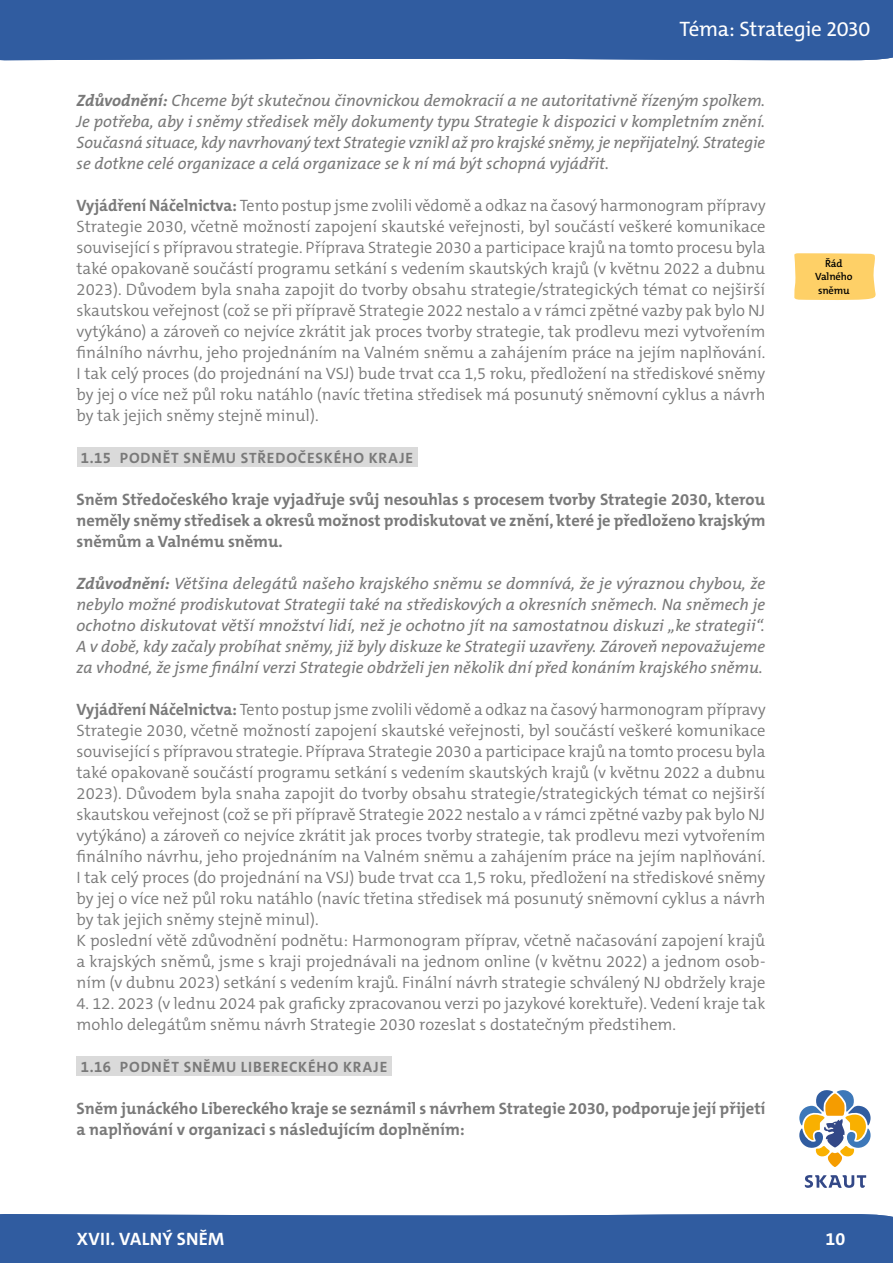
<style>
.page{position:relative;width:893px;height:1263px;background:#fff}
.page>*{position:absolute;margin:0;border:0;box-sizing:border-box;transform-origin:0 0}
.t1{font:21px "The Mix C5";letter-spacing:-.015em;color:#fff}
.t2{font:700 18px "The Mix C5";letter-spacing:.015em;color:#fff}
.t3{font:300 16.5px/21px "The Mix C5";color:#797979}
.t4{font:italic 16.5px/21px "The Mix C5";color:#797979;text-align:justify}
.t5{font:700 16.5px/21px "The Mix C5";color:#797979;text-align:justify}
.t6{font:700 15px "The Mix C5";letter-spacing:.055em;color:#797979}
.t7{font:600 10.5px/13.5px "The Mix C5";letter-spacing:-.01em;color:#000;text-align:center}
.s1{font-weight:700}
</style>
<div class="page">
<svg style="left:805px;top:1175px;width:61px;height:13px"></svg>
<svg style="left:799px;top:1090px;width:71px;height:77px"></svg>
<svg style="left:794px;top:253px;width:82px;height:47px;background:#fed26e"></svg>
<div style="left:0;top:1214px;width:893px;height:49px;background:#305ca0"></div>
<div style="left:0;top:0;width:893px;height:61px;background:#305ca0"></div>
<div style="left:77px;top:447px;width:340px;height:20px;background:#dadada"></div>
<div style="left:77px;top:1056px;width:315px;height:20px;background:#dadada"></div>
<p class="t1" style="left:679px;top:15px;width:193px">Téma: Strategie 2030</p>
<p class="t4" style="left:77px;top:90px;width:690px"><span class="s1">Zdůvodnění:</span> Chceme být skutečnou činovnickou demokracií a ne autoritativně řízeným spolkem.<br>Je potřeba, aby i sněmy středisek měly dokumenty typu Strategie k dispozici v kompletním znění.<br>Současná situace, kdy navrhovaný text Strategie vznikl až pro krajské sněmy, je nepřijatelný. Strategie se dotkne celé organizace a celá organizace se k ní má být schopná vyjádřit.</p>
<p class="t3" style="left:77px;top:195px;width:691px;text-align:justify"><span class="s1">Vyjádření Náčelnictva:</span> Tento postup jsme zvolili vědomě a odkaz na časový harmonogram přípravy Strategie 2030, včetně možností zapojení skautské veřejnosti, byl součástí veškeré komunikace související s přípravou strategie. Příprava Strategie 2030 a participace krajů na tomto procesu byla také opakovaně součástí programu setkání s vedením skautských krajů (v květnu 2022 a dubnu 2023). Důvodem byla snaha zapojit do tvorby obsahu strategie/strategických témat co nejširší skautskou veřejnost (což se při přípravě Strategie 2022 nestalo a v rámci zpětné vazby pak bylo NJ vytýkáno) a zároveň co nejvíce zkrátit jak proces tvorby strategie, tak prodlevu mezi vytvořením finálního návrhu, jeho projednáním na Valném sněmu a zahájením práce na jejím naplňování.<br>I tak celý proces (do projednání na VSJ) bude trvat cca 1,5 roku, předložení na střediskové sněmy by jej o více než půl roku natáhlo (navíc třetina středisek má posunutý sněmovní cyklus a návrh by tak jejich sněmy stejně minul).</p>
<p class="t6" style="left:81px;top:448px;width:334px">1.15 PODNĚT SNĚMU STŘEDOČESKÉHO KRAJE</p>
<p class="t5" style="left:77px;top:489px;width:691px">Sněm Středočeského kraje vyjadřuje svůj nesouhlas s procesem tvorby Strategie 2030, kterou neměly sněmy středisek a okresů možnost prodiskutovat ve znění, které je předloženo krajským sněmům a Valnému sněmu.</p>
<p class="t4" style="left:77px;top:573px;width:690px"><span class="s1">Zdůvodnění:</span> Většina delegátů našeho krajského sněmu se domnívá, že je výraznou chybou, že nebylo možné prodiskutovat Strategii také na střediskových a okresních sněmech. Na sněmech je ochotno diskutovat větší množství lidí, než je ochotno jít na samostatnou diskuzi „ke strategii“.<br>A v době, kdy začaly probíhat sněmy, již byly diskuze ke Strategii uzavřeny. Zároveň nepovažujeme za vhodné, že jsme finální verzi Strategie obdrželi jen několik dní před konáním krajského sněmu.</p>
<p class="t3" style="left:77px;top:699px;width:691px"><span class="s1">Vyjádření Náčelnictva:</span> Tento postup jsme zvolili vědomě a odkaz na časový harmonogram přípravy Strategie 2030, včetně možností zapojení skautské veřejnosti, byl součástí veškeré komunikace související s přípravou strategie. Příprava Strategie 2030 a participace krajů na tomto procesu byla také opakovaně součástí programu setkání s vedením skautských krajů (v květnu 2022 a dubnu 2023). Důvodem byla snaha zapojit do tvorby obsahu strategie/strategických témat co nejširší skautskou veřejnost (což se při přípravě Strategie 2022 nestalo a v rámci zpětné vazby pak bylo NJ vytýkáno) a zároveň co nejvíce zkrátit jak proces tvorby strategie, tak prodlevu mezi vytvořením finálního návrhu, jeho projednáním na Valném sněmu a zahájením práce na jejím naplňování.<br>I tak celý proces (do projednání na VSJ) bude trvat cca 1,5 roku, předložení na střediskové sněmy by jej o více než půl roku natáhlo (navíc třetina středisek má posunutý sněmovní cyklus a návrh by tak jejich sněmy stejně minul).<br>K poslední větě zdůvodnění podnětu: Harmonogram příprav, včetně načasování zapojení krajů a krajských sněmů, jsme s kraji projednávali na jednom online (v květnu 2022) a jednom osob‑ ním (v dubnu 2023) setkání s vedením krajů. Finální návrh strategie schválený NJ obdržely kraje</p>
<p class="t3" style="left:77px;top:993px;width:690px">4. 12. 2023 (v lednu 2024 pak graficky zpracovanou verzi po jazykové korektuře). Vedení kraje tak mohlo delegátům sněmu návrh Strategie 2030 rozeslat s dostatečným předstihem.</p>
<p class="t6" style="left:81px;top:1057px;width:308px">1.16 PODNĚT SNĚMU LIBERECKÉHO KRAJE</p>
<p class="t5" style="left:77px;top:1098px;width:690px">Sněm junáckého Libereckého kraje se seznámil s návrhem Strategie 2030, podporuje její přijetí a naplňování v organizaci s následujícím doplněním:</p>
<p class="t2" style="left:77px;top:1227px;width:149px">XVII. VALNÝ SNĚM</p>
<p class="t7" style="left:815px;top:257px;width:39px">Řád<br>Valného sněmu</p>
<p class="t2" style="left:825px;top:1227px;width:21px">10</p>
</div>
